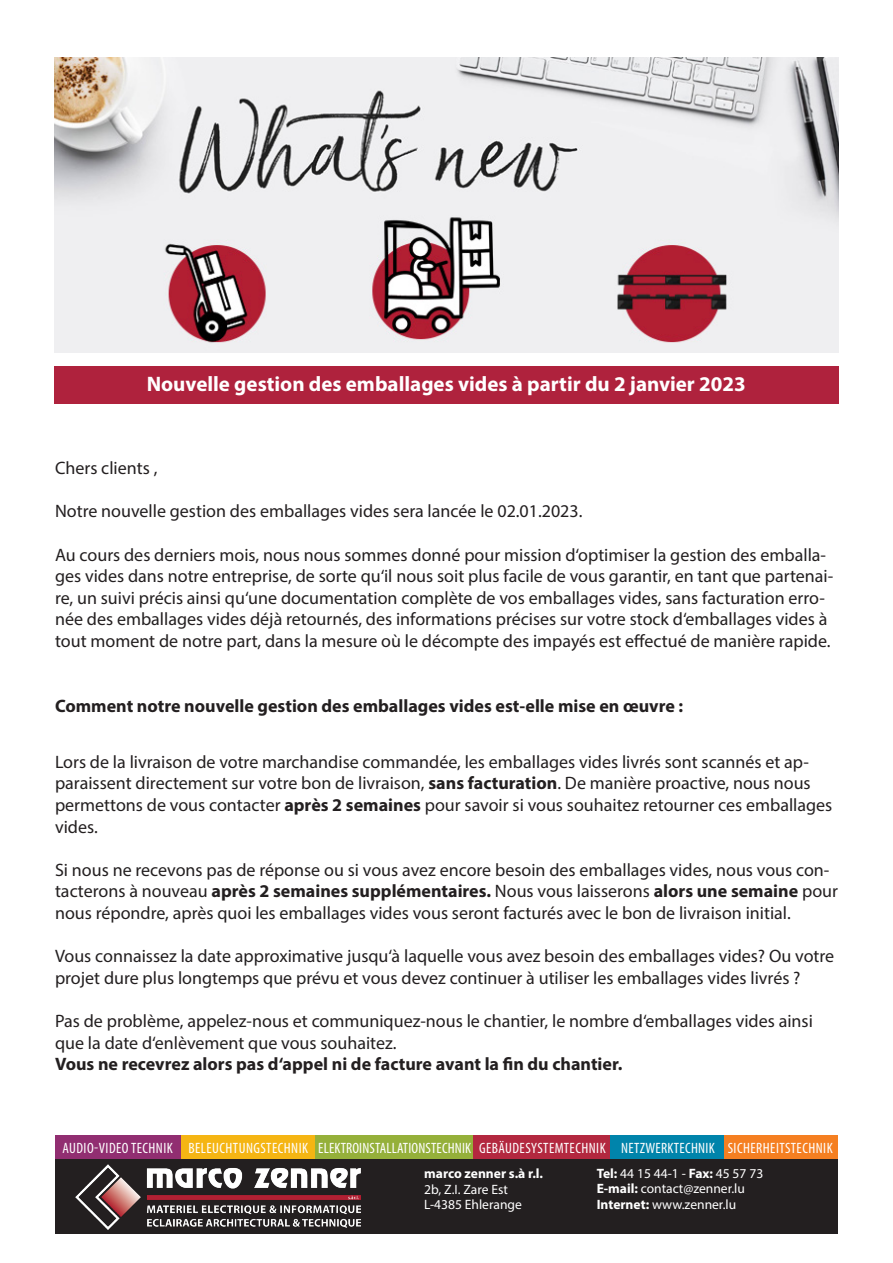
<style>
.page{position:relative;width:893px;height:1263px;background:#fff}
.page>*{position:absolute;margin:0;border:0;box-sizing:border-box;transform-origin:0 0}
.t1{font:700 21px "Myriad Pro";color:#fff}
.t2{font:18px/21.6px "Myriad Pro";color:#231f20}
.t3{font:700 18px "Myriad Pro";color:#231f20}
.t4{font:condensed 15px "Myriad Pro";letter-spacing:.03em;color:#fff}
.t5{font:13.5px "Myriad Pro";color:#fff}
.t6{font:700 13.5px "Myriad Pro";color:#fff}
.s1{font-weight:700}
</style>
<div class="page">
<div style="left:54px;top:367px;width:785px;height:37px;background:#af223d"></div>
<img style="left:54px;top:58px;width:785px;height:294px">
<div style="left:55px;top:1143px;width:783px;height:91px;background:#231f20"></div>
<div style="left:55px;top:1135px;width:127px;height:23px;background:#912e71"></div>
<div style="left:182px;top:1135px;width:133px;height:23px;background:#f5b513"></div>
<div style="left:315px;top:1135px;width:163px;height:23px;background:#95b03a"></div>
<div style="left:474px;top:1135px;width:137px;height:23px;background:#b3283f"></div>
<div style="left:611px;top:1135px;width:113px;height:23px;background:#0084ab"></div>
<div style="left:724px;top:1135px;width:114px;height:23px;background:#f57f21"></div>
<img style="left:76px;top:1164px;width:285px;height:66px">
<p class="t1" style="left:147px;top:370px;width:601px">Nouvelle gestion des emballages vides à partir du 2 janvier 2023</p>
<p class="t2" style="left:55px;top:457px;width:104px">Chers clients ,</p>
<p class="t2" style="left:55px;top:500px;width:529px">Notre nouvelle gestion des emballages vides sera lancée le 02.01.2023.</p>
<p class="t2" style="left:55px;top:543px;width:780px">Au cours des derniers mois, nous nous sommes donné pour mission d‘optimiser la gestion des emballa&shy;ges vides dans notre entreprise, de sorte qu‘il nous soit plus facile de vous garantir, en tant que partenai&shy;re, un suivi précis ainsi qu‘une documentation complète de vos emballages vides, sans facturation erro&shy;née des emballages vides déjà retournés, des informations précises sur votre stock d‘emballages vides à tout moment de notre part, dans la mesure où le décompte des impayés est effectué de manière rapide.</p>
<p class="t3" style="left:55px;top:694px;width:630px">Comment notre nouvelle gestion des emballages vides est-elle mise en œuvre :</p>
<p class="t2" style="left:55px;top:751px;width:779px">Lors de la livraison de votre marchandise commandée, les emballages vides livrés sont scannés et ap&shy;paraissent directement sur votre bon de livraison, <span class="s1">sans facturation</span>. De manière proactive, nous nous permettons de vous contacter <span class="s1">après 2 semaines</span> pour savoir si vous souhaitez retourner ces emballages vides.</p>
<p class="t2" style="left:55px;top:859px;width:784px">Si nous ne recevons pas de réponse ou si vous avez encore besoin des emballages vides, nous vous con&shy;tacterons à nouveau <span class="s1">après 2 semaines supplémentaires.</span> Nous vous laisserons <span class="s1">alors une semaine</span> pour nous répondre, après quoi les emballages vides vous seront facturés avec le bon de livraison initial.</p>
<p class="t2" style="left:55px;top:945px;width:781px">Vous connaissez la date approximative jusqu‘à laquelle vous avez besoin des emballages vides? Ou votre projet dure plus longtemps que prévu et vous devez continuer à utiliser les emballages vides livrés ?</p>
<p class="t2" style="left:55px;top:1010px;width:759px">Pas de problème, appelez-nous et communiquez-nous le chantier, le nombre d‘emballages vides ainsi que la date d‘enlèvement que vous souhaitez.<br><span class="s1">Vous ne recevrez alors pas d‘appel ni de facture avant la fin du chantier.</span></p>
<p class="t4" style="left:62px;top:1139px;width:772px">AUDIO-VIDEO TECHNIK BELEUCHTUNGSTECHNIK ELEKTROINSTALLATIONSTECHNIK GEBÄUDESYSTEMTECHNIK NETZWERKTECHNIK SICHERHEITSTECHNIK</p>
<p class="t6" style="left:424px;top:1164px;width:120px">marco zenner s.à r.l.</p>
<p class="t5" style="left:424px;top:1181px;width:85px">2b, Z.I. Zare Est</p>
<p class="t5" style="left:424px;top:1196px;width:99px">L-4385 Ehlerange</p>
<p class="t5" style="left:597px;top:1165px;width:168px"><span class="s1">Tel:</span> 44 15 44-1 - <span class="s1">Fax:</span> 45 57 73</p>
<p class="t5" style="left:597px;top:1180px;width:150px"><span class="s1">E-mail:</span> contact@zenner.lu</p>
<p class="t5" style="left:597px;top:1196px;width:141px"><span class="s1">Internet:</span> www.zenner.lu</p>
</div>
